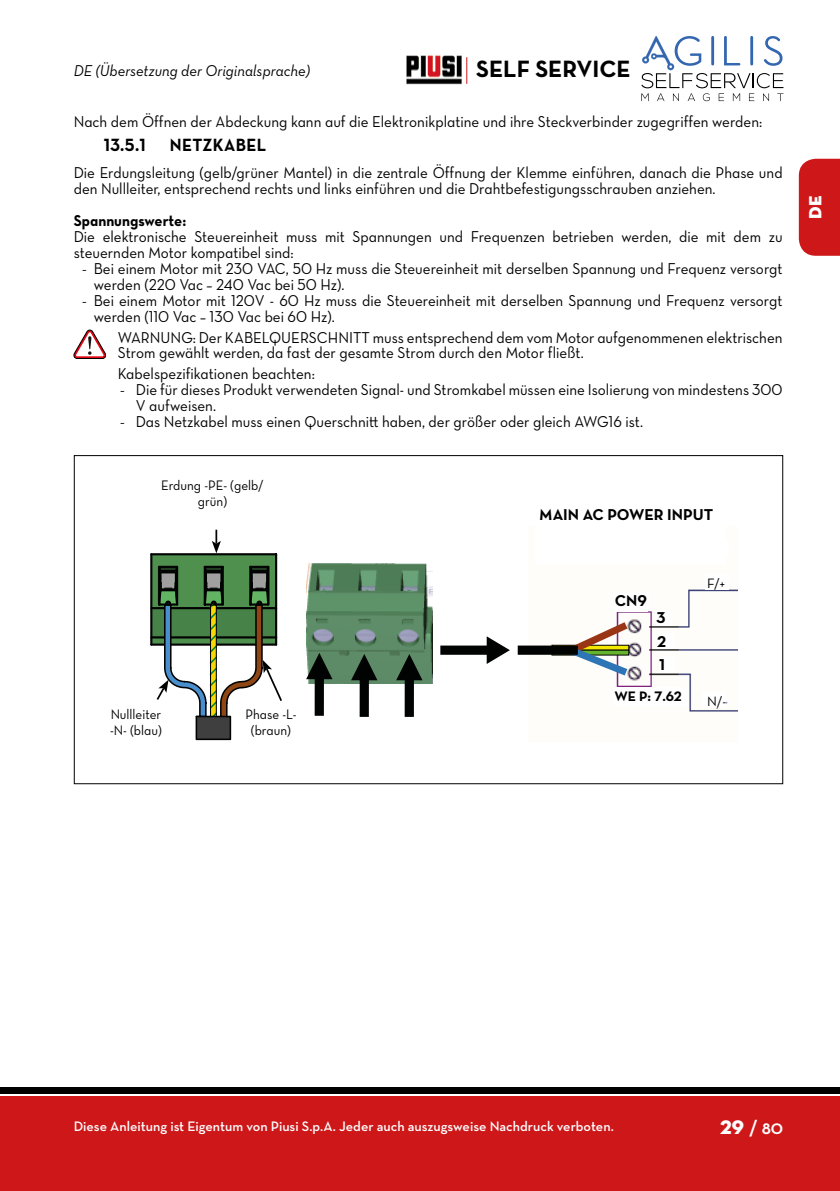
<style>
.page{position:relative;width:840px;height:1191px;background:#fff}
.page>*{position:absolute;margin:0;border:0;box-sizing:border-box;transform-origin:0 0}
.t1{font:24px "Neutraface Text Bold Alt";color:#000}
.t2{font:700 20px "Neutraface Display";color:#fff}
.t3{font:18px "Neutraface Text Bold Alt";letter-spacing:.02em;color:#000;scale:.94 1}
.t4{font:18px "Neutraface Display Titling";color:#fff}
.t5{font:16px/16px "Neutraface Text Book Alt";color:#000;scale:.94 1}
.t6{font:16px "Neutraface Text Book Italic Alt";color:#000;scale:.94 1}
.t7{font:16px/24.4px "Neutraface Text Bold Alt";color:#000}
.t8{font:16px "Neutraface Text Bold Alt";color:#000;scale:.94 1}
.t9{font:600 14px "Neutraface Text";color:#fff}
.t10{font:14px/16px "Neutraface Text Book Alt";color:#000;text-align:center;scale:.94 1}
.t11{font:14px "Neutraface Text Bold Alt";color:#000}
.t12{font:13.8px "Neutraface Text";color:#010202}
.s1{font-family:"Minion Pro"}
.s2{font-family:"Neutraface Display Titling";font-weight:400}
</style>
<div class="page">
<svg style="left:641px;top:36px;width:142px;height:65px"></svg>
<img style="left:406px;top:55px;width:56px;height:30px">
<svg style="left:466px;top:57px;width:1px;height:27px"></svg>
<div style="left:0;top:1096px;width:839px;height:95px;background:#cd1719"></div>
<div style="left:0;top:1087px;width:839px;height:6px;background:#000"></div>
<img style="left:551px;top:589px;width:186px;height:123px">
<div style="left:440px;top:645px;width:50px;height:10px;background:#010202"></div>
<svg style="left:486px;top:636px;width:23px;height:28px"></svg>
<img style="left:306px;top:563px;width:126px;height:121px">
<div style="left:314px;top:675px;width:10px;height:41px;background:#010202"></div>
<svg style="left:306px;top:653px;width:26px;height:26px"></svg>
<div style="left:359px;top:676px;width:9px;height:41px;background:#010202"></div>
<svg style="left:351px;top:654px;width:26px;height:26px"></svg>
<div style="left:404px;top:676px;width:9px;height:41px;background:#010202"></div>
<svg style="left:396px;top:654px;width:26px;height:26px"></svg>
<div style="left:614px;top:593px;width:34px;height:18px;background:#fff"></div>
<div style="left:613px;top:687px;width:70px;height:16px;background:#fff"></div>
<div style="left:704px;top:574px;width:24px;height:16px;background:#fff"></div>
<div style="left:701px;top:692px;width:24px;height:16px;background:#fff"></div>
<div style="left:659px;top:656px;width:14px;height:16px;background:#fff"></div>
<div style="left:659px;top:633px;width:14px;height:16px;background:#fff"></div>
<div style="left:658px;top:610px;width:13px;height:15px;background:#fff"></div>
<svg style="left:561px;top:616px;width:73px;height:65px"></svg>
<div style="left:517px;top:645px;width:60px;height:10px;background:#010202"></div>
<svg style="left:150px;top:530px;width:132px;height:211px"></svg>
<div style="left:614px;top:690px;width:73px;height:16px;background:#fff"></div>
<div style="left:656px;top:610px;width:13px;height:16px;background:#fff"></div>
<div style="left:656px;top:634px;width:15px;height:14px;background:#fff"></div>
<div style="left:658px;top:657px;width:12px;height:16px;background:#fff"></div>
<div style="left:798px;top:159px;width:41px;height:97px;background:#cd1719"></div>
<svg style="left:74px;top:330px;width:32px;height:28px"></svg>
<h1 class="t1" style="left:476px;top:53px;width:156px">SELF SERVICE</h1>
<p class="t6" style="left:74px;top:61px;width:253px">DE (Übersetzung der Originalsprache)</p>
<p class="t5" style="left:74px;top:114px;width:733px">Nach dem Öffnen der Abdeckung kann auf die Elektronikplatine und ihre Steckverbinder zugegriffen werden:</p>
<p class="t3" style="left:104px;top:133px;width:46px">13.5.1</p>
<p class="t3" style="left:170px;top:133px;width:104px">NETZKABEL</p>
<p class="t5" style="left:74px;top:165px;width:755px">Die Erdungsleitung (gelb/grüner Mantel) in die zentrale Öffnung der Klemme einführen, danach die Phase und den Nullleiter, entsprechend rechts und links einführen und die Drahtbefestigungsschrauben anziehen.</p>
<p class="t8" style="left:74px;top:211px;width:121px">Spannungswerte:</p>
<p class="t5" style="left:74px;top:229px;width:755px">Die elektronische Steuereinheit muss mit Spannungen und Frequenzen betrieben werden, die mit dem zu steuernden Motor kompatibel sind:</p>
<p class="t5" style="left:94px;top:261px;width:733px;text-indent:-12px"><span class="s1">-</span> Bei einem Motor mit 230 VAC, 50 Hz muss die Steuereinheit mit derselben Spannung und Frequenz versorgt werden (220 Vac – 240 Vac bei 50 Hz).</p>
<p class="t5" style="left:94px;top:293px;width:733px;text-indent:-12px"><span class="s1">-</span> Bei einem Motor mit 120V - 60 Hz muss die Steuereinheit mit derselben Spannung und Frequenz versorgt werden (110 Vac – 130 Vac bei 60 Hz).</p>
<p class="t5" style="left:118px;top:330px;width:708px;line-height:15px">WARNUNG: Der KABELQUERSCHNITT muss entsprechend dem vom Motor aufgenommenen elektrischen<br>Strom gewählt werden, da fast der gesamte Strom durch den Motor fließt.</p>
<p class="t5" style="left:118px;top:365px;width:211px">Kabelspezifikationen beachten:</p>
<p class="t5" style="left:136px;top:381px;width:689px;text-indent:-16px"><span class="s1">-</span> Die für dieses Produkt verwendeten Signal- und Stromkabel müssen eine Isolierung von mindestens 300<br>V aufweisen.</p>
<p class="t5" style="left:120px;top:413px;width:558px"><span class="s1">-</span> Das Netzkabel muss einen Querschnitt haben, der größer oder gleich AWG16 ist.</p>
<p class="t10" style="left:161px;top:477px;width:111px">Erdung -PE- (gelb/ grün)</p>
<p class="t10" style="left:110px;top:705px;width:57px;text-align:left">Nullleiter -N- (blau)</p>
<p class="t10" style="left:245px;top:705px;width:56px">Phase -L-(braun)</p>
<p class="t7" style="left:539px;top:502px;width:175px">MAIN AC POWER INPUT</p>
<p class="t7" style="left:614px;top:588px;width:34px">CN9</p>
<p class="t12" style="left:616px;top:593px;width:29px">CN11</p>
<p class="t7" style="left:656px;top:605px;width:11px">3<br>2</p>
<p class="t7" style="left:658px;top:652px;width:7px">1</p>
<p class="t12" style="left:660px;top:610px;width:8px">3</p>
<p class="t12" style="left:662px;top:633px;width:8px">2</p>
<p class="t12" style="left:662px;top:656px;width:5px">1</p>
<p class="t11" style="left:614px;top:687px;width:69px">WE P: 7.62</p>
<p class="t12" style="left:615px;top:688px;width:62px">WE P:7. 62</p>
<p class="t12" style="left:706px;top:574px;width:19px">F/+</p>
<p class="t12" style="left:706px;top:692px;width:21px">N/-</p>
<p class="t4" style="left:803px;top:219px;width:24px;rotate:-90deg">DE</p>
<p class="t9" style="left:74px;top:1117px;width:541px">Diese Anleitung ist Eigentum von Piusi S.p.A. Jeder auch auszugsweise Nachdruck verboten.</p>
<p class="t2" style="left:719px;top:1116px;width:65px"><span class="s2">29</span> / 80</p>
</div>
